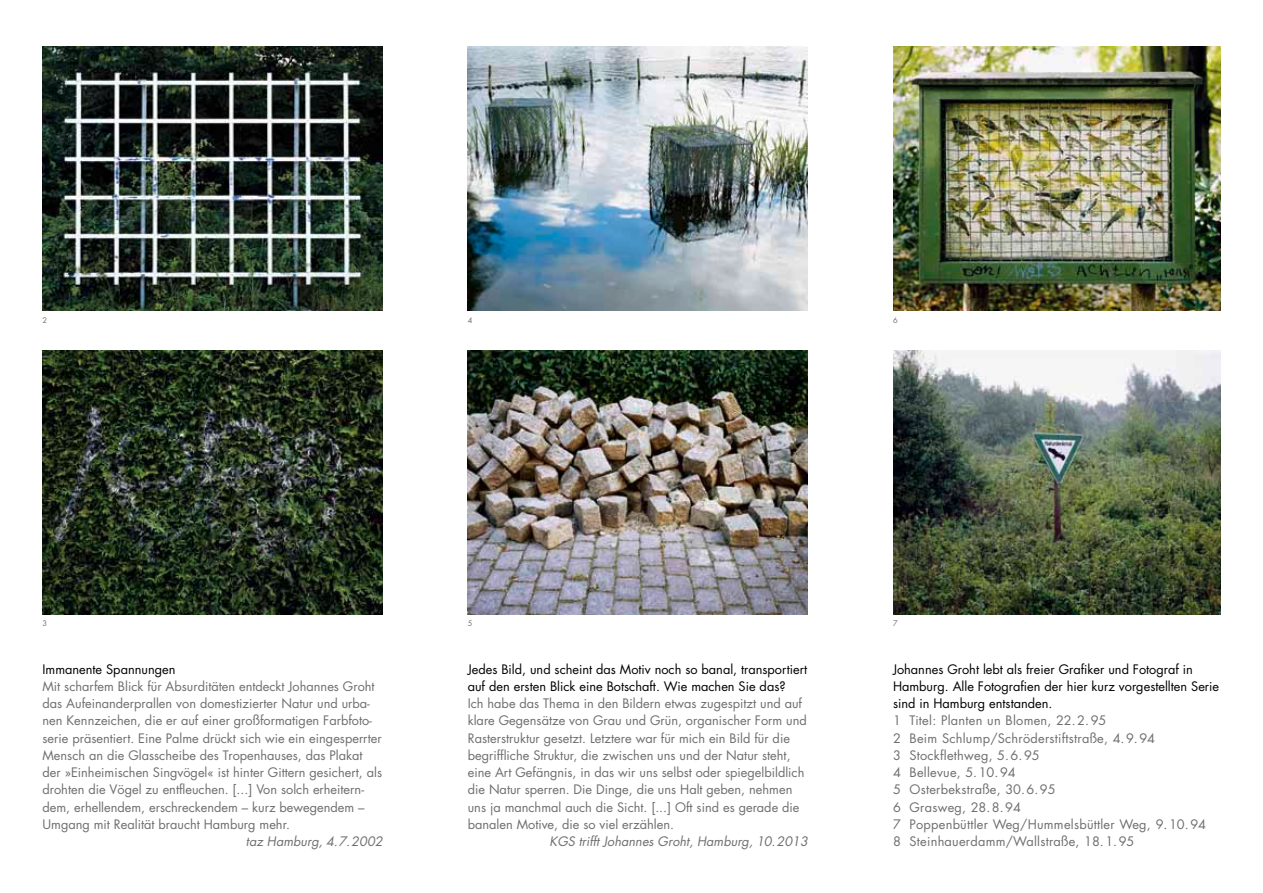
<style>
.page{position:relative;width:1263px;height:893px;background:#fff}
.page>*{position:absolute;margin:0;border:0;box-sizing:border-box;transform-origin:0 0}
.t1{font:12.75px/17.2px "Futura";color:#6e6e6e}
.t2{font:12.75px/17.2px "Futura";color:#000}
.t3{font:12.75px/17.2px "Futura";letter-spacing:.02em;color:#6e6e6e}
.t4{font:italic 12.75px "Futura";color:#6e6e6e}
.t5{font:7.5px "Futura";color:#6e6e6e}
</style>
<div class="page">
<img style="left:468px;top:47px;width:340px;height:263px">
<img style="left:43px;top:47px;width:340px;height:263px">
<img style="left:893px;top:47px;width:327px;height:263px">
<img style="left:43px;top:351px;width:340px;height:263px">
<img style="left:893px;top:351px;width:327px;height:263px">
<img style="left:468px;top:351px;width:340px;height:263px">
<p class="t5" style="left:43px;top:315px;width:6px">2</p>
<p class="t5" style="left:468px;top:315px;width:6px">4</p>
<p class="t5" style="left:893px;top:315px;width:6px">6</p>
<p class="t5" style="left:43px;top:618px;width:6px">3</p>
<p class="t5" style="left:468px;top:618px;width:6px">5</p>
<p class="t5" style="left:893px;top:618px;width:6px">7</p>
<p class="t2" style="left:468px;top:660px;width:341px">Jedes Bild, und scheint das Motiv noch so banal, transportiert auf den ersten Blick eine Botschaft. Wie machen Sie das?</p>
<p class="t1" style="left:468px;top:695px;width:341px">Ich habe das Thema in den Bildern etwas zugespitzt und auf klare Gegensätze von Grau und Grün, organischer Form und Rasterstruktur gesetzt. Letztere war für mich ein Bild für die begriffliche Struktur, die zwischen uns und der Natur steht, eine Art Gefängnis, in das wir uns selbst oder spiegelbildlich die Natur sperren. Die Dinge, die uns Halt geben, nehmen uns ja manchmal auch die Sicht. [...] Oft sind es gerade die banalen Motive, die so viel erzählen.</p>
<p class="t4" style="left:549px;top:833px;width:260px">KGS trifft Johannes Groht, Hamburg, 10.2013</p>
<p class="t2" style="left:893px;top:660px;width:328px">Johannes Groht lebt als freier Grafiker und Fotograf in<br>Hamburg. Alle Fotografien der hier kurz vorgestellten Serie sind in Hamburg entstanden.</p>
<p class="t3" style="left:893px;top:712px;width:314px">1 Titel: Planten un Blomen, 22.2.95<br>2 Beim Schlump/Schröderstiftstraße, 4.9.94<br>3 Stockflethweg, 5.6.95<br>4 Bellevue, 5.10.94<br>5 Osterbekstraße, 30.6.95<br>6 Grasweg, 28.8.94<br>7 Poppenbüttler Weg/Hummelsbüttler Weg, 9.10.94<br>8 Steinhauerdamm/Wallstraße, 18.1.95</p>
<p class="t2" style="left:43px;top:660px;width:134px">Immanente Spannungen</p>
<p class="t1" style="left:43px;top:677px;width:341px">Mit scharfem Blick für Absurditäten entdeckt Johannes Groht das Aufeinanderprallen von domestizierter Natur und urba&shy;nen Kennzeichen, die er auf einer großformatigen Farbfoto&shy;serie präsentiert. Eine Palme drückt sich wie ein eingesperrter Mensch an die Glasscheibe des Tropenhauses, das Plakat der »Einheimischen Singvögel« ist hinter Gittern gesichert, als drohten die Vögel zu entfleuchen. [...] Von solch erheitern&shy;dem, erhellendem, erschreckendem – kurz bewegendem – Umgang mit Realität braucht Hamburg mehr.</p>
<p class="t4" style="left:246px;top:833px;width:138px">taz Hamburg, 4.7.2002</p>
</div>
